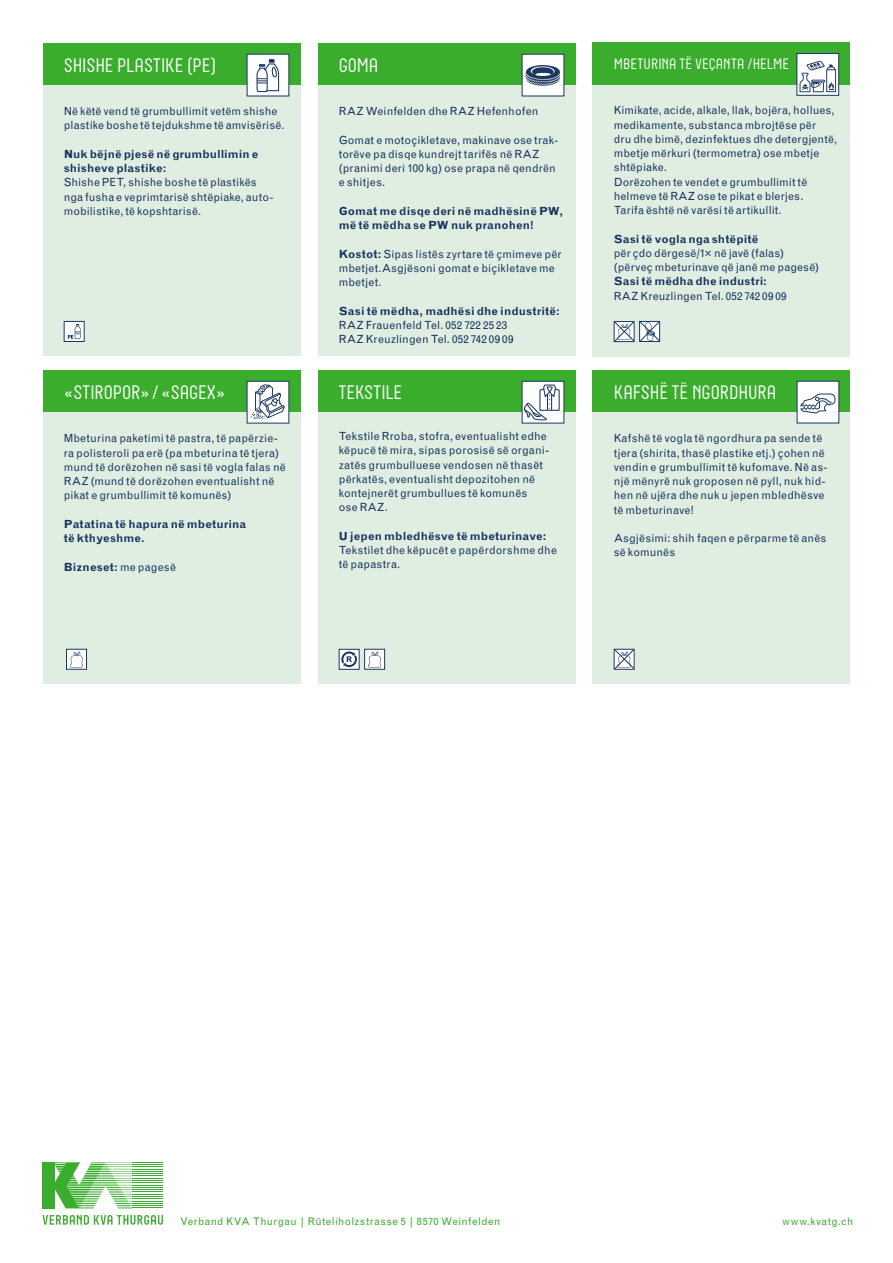
<style>
.page{position:relative;width:893px;height:1263px;background:#fff}
.page>*{position:absolute;margin:0;border:0;box-sizing:border-box;transform-origin:0 0}
.t1{font:19.5px "Neubau";letter-spacing:-.005em;color:#fff}
.t2{font:15px "Neubau";letter-spacing:.005em;color:#fff}
.t3{font:11.25px/14.2px "Grotesque MT Std";letter-spacing:.01em;color:#1a355f}
.t4{font:700 11.25px/14.2px "Grotesque MT Std";letter-spacing:.01em;color:#1a355f}
.t5{font:10.5px "Grotesque MT Std";letter-spacing:.04em;color:#3aad2c}
.s1{font-weight:700}
.s2{font-weight:400}
</style>
<div class="page">
<hr style="left:133px;top:1162px;width:30px;height:1px;background:#3aad2c">
<hr style="left:133px;top:1173px;width:30px;height:1px;background:#3aad2c">
<hr style="left:133px;top:1171px;width:30px;height:1px;background:#3aad2c">
<hr style="left:133px;top:1169px;width:30px;height:1px;background:#3aad2c">
<hr style="left:133px;top:1166px;width:30px;height:1px;background:#3aad2c">
<hr style="left:133px;top:1164px;width:30px;height:1px;background:#3aad2c">
<hr style="left:133px;top:1185px;width:30px;height:1px;background:#3aad2c">
<hr style="left:133px;top:1182px;width:30px;height:1px;background:#3aad2c">
<hr style="left:133px;top:1180px;width:30px;height:1px;background:#3aad2c">
<hr style="left:133px;top:1178px;width:30px;height:1px;background:#3aad2c">
<hr style="left:133px;top:1176px;width:30px;height:1px;background:#3aad2c">
<hr style="left:133px;top:1196px;width:30px;height:1px;background:#3aad2c">
<hr style="left:133px;top:1194px;width:30px;height:1px;background:#3aad2c">
<hr style="left:133px;top:1192px;width:30px;height:1px;background:#3aad2c">
<hr style="left:133px;top:1189px;width:30px;height:1px;background:#3aad2c">
<hr style="left:133px;top:1187px;width:30px;height:1px;background:#3aad2c">
<hr style="left:133px;top:1208px;width:30px;height:1px;background:#3aad2c">
<hr style="left:133px;top:1205px;width:30px;height:1px;background:#3aad2c">
<hr style="left:133px;top:1203px;width:30px;height:1px;background:#3aad2c">
<hr style="left:133px;top:1201px;width:30px;height:1px;background:#3aad2c">
<hr style="left:133px;top:1198px;width:30px;height:1px;background:#3aad2c">
<div style="left:43px;top:1162px;width:12px;height:46px;background:#3aad2c"></div>
<svg style="left:53px;top:1162px;width:80px;height:47px"></svg>
<svg style="left:43px;top:1215px;width:120px;height:10px"></svg>
<div style="left:43px;top:43px;width:257px;height:43px;background:#3aad2c"></div>
<div style="left:43px;top:86px;width:257px;height:270px;background:#e0eee2"></div>
<div style="left:64px;top:321px;width:20px;height:20px;background:#fff"></div>
<svg style="left:68px;top:324px;width:13px;height:15px"></svg>
<div style="left:64px;top:321px;width:21px;height:21px;border:1px solid #1a355f"></div>
<div style="left:317px;top:43px;width:258px;height:43px;background:#3aad2c"></div>
<div style="left:317px;top:86px;width:258px;height:270px;background:#e0eee2"></div>
<div style="left:592px;top:43px;width:258px;height:42px;background:#3aad2c"></div>
<div style="left:592px;top:85px;width:258px;height:271px;background:#e0eee2"></div>
<svg style="left:616px;top:323px;width:16px;height:17px"></svg>
<div style="left:614px;top:321px;width:20px;height:21px;border:1px solid #1a355f"></div>
<svg style="left:641px;top:323px;width:17px;height:17px"></svg>
<div style="left:639px;top:321px;width:21px;height:21px;border:1px solid #1a355f"></div>
<div style="left:43px;top:370px;width:257px;height:43px;background:#3aad2c"></div>
<div style="left:43px;top:413px;width:257px;height:271px;background:#e0eee2"></div>
<svg style="left:68px;top:651px;width:17px;height:17px"></svg>
<svg style="left:70px;top:651px;width:13px;height:16px"></svg>
<div style="left:66px;top:649px;width:21px;height:21px;border:1px solid #1a355f"></div>
<div style="left:317px;top:370px;width:258px;height:43px;background:#3aad2c"></div>
<div style="left:317px;top:413px;width:258px;height:271px;background:#e0eee2"></div>
<div style="left:339px;top:649px;width:20px;height:20px;background:#fff"></div>
<svg style="left:341px;top:651px;width:16px;height:16px"></svg>
<div style="left:339px;top:649px;width:21px;height:21px;border:1px solid #1a355f"></div>
<svg style="left:366px;top:651px;width:17px;height:17px"></svg>
<svg style="left:368px;top:651px;width:13px;height:16px"></svg>
<div style="left:364px;top:649px;width:21px;height:21px;border:1px solid #1a355f"></div>
<div style="left:592px;top:370px;width:258px;height:43px;background:#3aad2c"></div>
<div style="left:592px;top:413px;width:258px;height:271px;background:#e0eee2"></div>
<svg style="left:616px;top:651px;width:16px;height:17px"></svg>
<div style="left:614px;top:649px;width:20px;height:21px;border:1px solid #1a355f"></div>
<div style="left:797px;top:54px;width:42px;height:41px;background:#fff"></div>
<svg style="left:799px;top:61px;width:37px;height:31px"></svg>
<div style="left:796px;top:53px;width:43px;height:43px;border:1px solid #1a355f"></div>
<div style="left:247px;top:54px;width:42px;height:42px;background:#fff"></div>
<svg style="left:256px;top:59px;width:23px;height:33px"></svg>
<div style="left:247px;top:381px;width:42px;height:42px;background:#fff"></div>
<svg style="left:251px;top:384px;width:34px;height:35px"></svg>
<div style="left:522px;top:54px;width:42px;height:42px;background:#fff"></div>
<svg style="left:525px;top:65px;width:35px;height:21px"></svg>
<div style="left:522px;top:381px;width:42px;height:42px;background:#fff"></div>
<svg style="left:524px;top:384px;width:36px;height:36px"></svg>
<div style="left:797px;top:381px;width:42px;height:42px;background:#fff"></div>
<svg style="left:800px;top:393px;width:36px;height:20px"></svg>
<h1 class="t1" style="left:64px;top:54px;width:154px">SHISHE PLASTIKE (PE)</h1>
<h1 class="t1" style="left:339px;top:54px;width:41px">GOMA</h1>
<p class="t3" style="left:64px;top:104px;width:222px">Në këtë vend të grumbullimit vetëm shishe plastike boshe të tejdukshme të amvisërisë.</p>
<p class="t4" style="left:64px;top:147px;width:196px">Nuk bëjnë pjesë në grumbullimin e shisheve plastike:</p>
<p class="t3" style="left:64px;top:175px;width:211px">Shishe PET, shishe boshe të plastikës nga fusha e veprimtarisë shtëpiake, auto&shy;mobilistike, të kopshtarisë.</p>
<p class="t3" style="left:339px;top:104px;width:201px">RAZ Weinfelden dhe RAZ Hefenhofen</p>
<p class="t3" style="left:339px;top:133px;width:221px">Gomat e motoçikletave, makinave ose trak&shy;torëve pa disqe kundrejt tarifës në RAZ (pranimi deri 100 kg) ose prapa në qendrën e shitjes.</p>
<p class="t4" style="left:339px;top:204px;width:226px">Gomat me disqe deri në madhësinë PW, më të mëdha se PW nuk pranohen!</p>
<p class="t3" style="left:339px;top:247px;width:225px"><span class="s1">Kostot:</span> Sipas listës zyrtare të çmimeve për mbetjet.Asgjësoni gomat e biçikletave me mbetjet.</p>
<p class="t4" style="left:339px;top:304px;width:223px">Sasi të mëdha, madhësi dhe industritë:</p>
<p class="t3" style="left:339px;top:318px;width:176px">RAZ Frauenfeld Tel. 052 722 25 23<br>RAZ Kreuzlingen Tel. 052 742 09 09</p>
<h2 class="t2" style="left:614px;top:56px;width:177px">MBETURINA TË VEÇANTA /HELME</h2>
<p class="t3" style="left:614px;top:103px;width:225px">Kimikate, acide, alkale, llak, bojëra, hollues, medikamente, substanca mbrojtëse për<br>dru dhe bimë, dezinfektues dhe detergjentë, mbetje mërkuri (termometra) ose mbetje shtëpiake.<br>Dorëzohen te vendet e grumbullimit të helmeve të RAZ ose te pikat e blerjes.<br>Tarifa është në varësi të artikullit.</p>
<p class="t4" style="left:614px;top:232px;width:146px">Sasi të vogla nga shtëpitë</p>
<p class="t3" style="left:614px;top:246px;width:207px">për çdo dërgesë/1× në javë (falas) (përveç mbeturinave që janë me pagesë)</p>
<p class="t4" style="left:614px;top:274px;width:155px">Sasi të mëdha dhe industri:</p>
<p class="t3" style="left:614px;top:289px;width:174px">RAZ Kreuzlingen Tel. 052 742 09 09</p>
<h1 class="t1" style="left:64px;top:381px;width:163px">«STIROPOR» / «SAGEX»</h1>
<h1 class="t1" style="left:339px;top:381px;width:65px">TEKSTILE</h1>
<h1 class="t1" style="left:614px;top:381px;width:164px">KAFSHË TË NGORDHURA</h1>
<p class="t3" style="left:64px;top:431px;width:224px">Mbeturina paketimi të pastra, të papërzie&shy;ra polisteroli pa erë (pa mbeturina të tjera) mund të dorëzohen në sasi të vogla falas në RAZ (mund të dorëzohen eventualisht në pikat e grumbullimit të komunës)</p>
<p class="t4" style="left:64px;top:517px;width:184px">Patatina të hapura në mbeturina të kthyeshme.</p>
<p class="t4" style="left:64px;top:559px;width:114px">Bizneset: <span class="s2">me pagesë</span></p>
<p class="t3" style="left:339px;top:429px;width:212px">Tekstile Rroba, stofra, eventualisht edhe këpucë të mira, sipas porosisë së organi&shy;zatës grumbulluese vendosen në thasët përkatës, eventualisht depozitohen në kontejnerët grumbullues të komunës<br>ose RAZ.</p>
<p class="t4" style="left:339px;top:529px;width:209px">U jepen mbledhësve të mbeturinave:</p>
<p class="t3" style="left:339px;top:543px;width:220px">Tekstilet dhe këpucët e papërdorshme dhe të papastra.</p>
<p class="t3" style="left:614px;top:431px;width:216px">Kafshë të vogla të ngordhura pa sende të tjera (shirita, thasë plastike etj.) çohen në vendin e grumbullimit të kufomave. Në as&shy;një mënyrë nuk groposen në pyll, nuk hid&shy;hen në ujëra dhe nuk u jepen mbledhësve të mbeturinave!</p>
<p class="t3" style="left:614px;top:531px;width:214px">Asgjësimi: shih faqen e përparme të anës së komunës</p>
<p class="t5" style="left:180px;top:1215px;width:322px">Verband KVA Thurgau | Rüteliholzstrasse 5 | 8570 Weinfelden</p>
<p class="t5" style="left:782px;top:1215px;width:73px">www.kvatg.ch</p>
</div>
